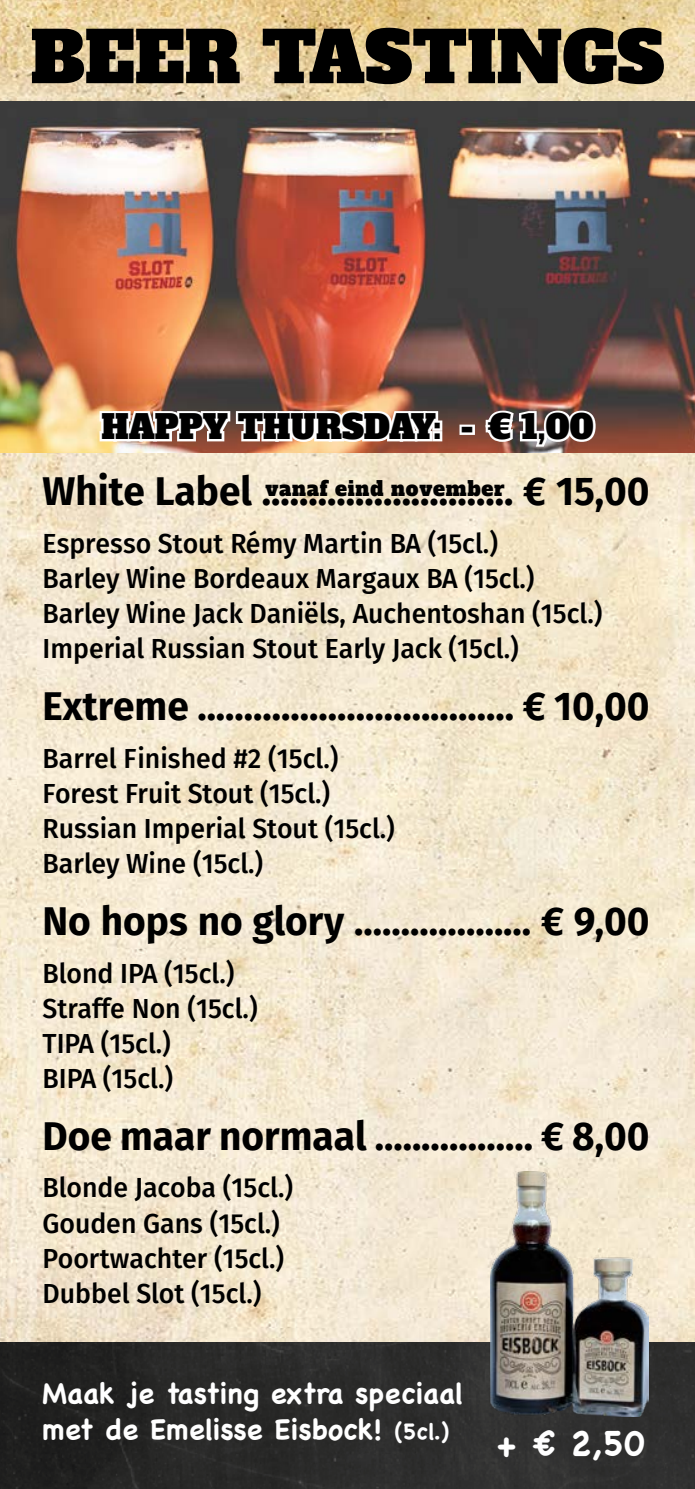
<style>
.page{position:relative;width:695px;height:1489px;background:#fff}
.page>*{position:absolute;margin:0;border:0;box-sizing:border-box;transform-origin:0 0}
.t1{font:70px "Alfa Slab One";color:#000}
.t2{font:700 40px "Fira Sans";color:#000}
.t3{font:700 35px "Chalkboard";color:#fff}
.t4{font:32.5px "Alfa Slab One";color:#000}
.t5{font:700 28.75px/36px "Chalkboard";color:#fff}
.t6{font:500 27.5px/35px "Fira Sans";color:#000}
.t7{font:20px "Alfa Slab One";letter-spacing:.04em;color:#000}
.s1{font-size:22.5px}
</style>
<div class="page">
<img style="left:0;top:0;width:694px;height:1342px">
<img style="left:0;top:101px;width:694px;height:351px">
<img style="left:97px;top:407px;width:343px;height:38px">
<div style="left:432px;top:420px;width:10px;height:11px;border:5px solid #fff"></div>
<div style="left:432px;top:431px;width:10px;height:10px;border:5px solid #fff"></div>
<div style="left:459px;top:424px;width:16px;height:11px;border:5px solid #fff"></div>
<img style="left:483px;top:407px;width:116px;height:43px">
<img style="left:0;top:1342px;width:694px;height:146px">
<img style="left:491px;top:1171px;width:157px;height:245px">
<h1 class="t1" style="left:31px;top:-4px;width:635px">BEER TASTINGS</h1>
<p class="t4" style="left:101px;top:398px;width:493px">HAPPY THURSDAY: - € 1,00</p>
<h2 class="t2" style="left:43px;top:463px;width:608px">White Label ........................... € 15,00</h2>
<p class="t6" style="left:43px;top:526px;width:561px">Espresso Stout Rémy Martin BA (15cl.)<br>Barley Wine Bordeaux Margaux BA (15cl.)<br>Barley Wine Jack Daniëls, Auchentoshan (15cl.)<br>Imperial Russian Stout Early Jack (15cl.)</p>
<p class="t7" style="left:265px;top:471px;width:241px">vanaf eind november</p>
<h2 class="t2" style="left:43px;top:678px;width:608px">Extreme .................................. € 10,00</h2>
<p class="t6" style="left:43px;top:740px;width:354px">Barrel Finished #2 (15cl.)<br>Forest Fruit Stout (15cl.)<br>Russian Imperial Stout (15cl.)<br>Barley Wine (15cl.)</p>
<h2 class="t2" style="left:43px;top:893px;width:608px">No hops no glory ................... € 9,00</h2>
<p class="t6" style="left:43px;top:955px;width:216px">Blond IPA (15cl.)<br>Straffe Non (15cl.)<br>TIPA (15cl.)<br>BIPA (15cl.)</p>
<h2 class="t2" style="left:43px;top:1107px;width:608px">Doe maar normaal ................. € 8,00</h2>
<p class="t6" style="left:43px;top:1170px;width:252px">Blonde Jacoba (15cl.)<br>Gouden Gans (15cl.)<br>Poortwachter (15cl.)<br>Dubbel Slot (15cl.)</p>
<p class="t5" style="left:43px;top:1374px;width:423px">Maak je tasting extra speciaal met de Emelisse Eisbock! <span class="s1">(5cl.)</span></p>
<p class="t3" style="left:496px;top:1422px;width:150px">+ € 2,50</p>
</div>
